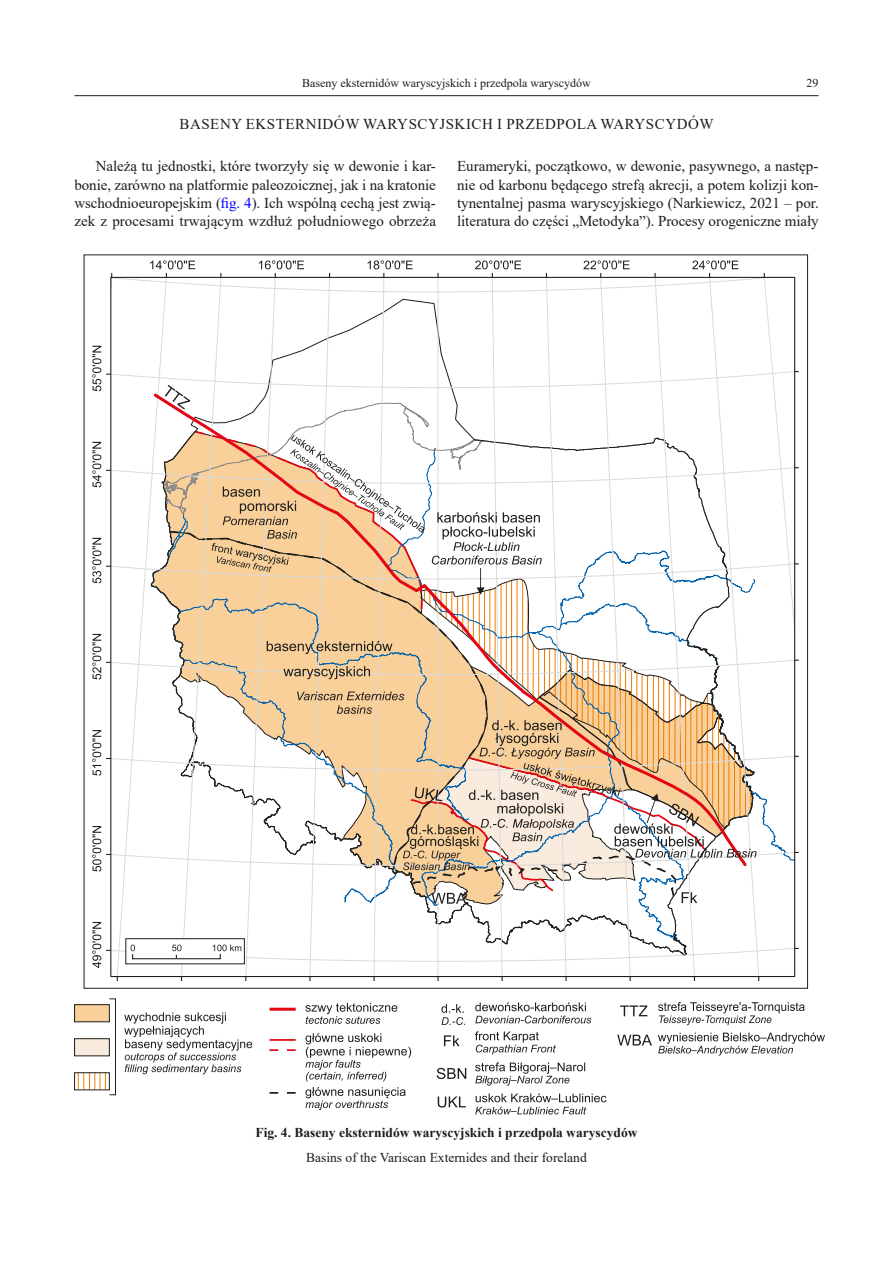
<style>
.page{position:relative;width:893px;height:1263px;background:#fff}
.page>*{position:absolute;margin:0;border:0;box-sizing:border-box;transform-origin:0 0}
.t1{font:15px/18.1px "Times New Roman";letter-spacing:.005em;color:#1d1d1b;text-align:justify}
.t2{font:15px "Times New Roman";letter-spacing:.035em;color:#1d1d1b}
.t3{font:700 13.5px "Times New Roman";color:#1d1d1b}
.t4{font:13.5px "Times New Roman";color:#1d1d1b}
.t5{font:12px "Times New Roman";color:#1d1d1b}
.s1{color:#00f}
</style>
<div class="page">
<hr style="left:74px;top:95px;width:745px;height:1px;background:#1d1d1b">
<svg style="left:475px;top:1002px;width:116px;height:21px"></svg>
<svg style="left:617px;top:1035px;width:35px;height:10px"></svg>
<svg style="left:658px;top:1032px;width:167px;height:24px"></svg>
<svg style="left:441px;top:1004px;width:24px;height:21px"></svg>
<div style="left:75px;top:1005px;width:34px;height:17px;background:#fad09a"></div>
<div style="left:74px;top:1004px;width:36px;height:18px;border:1px solid #1d1d1b"></div>
<div style="left:75px;top:1039px;width:34px;height:17px;background:#f9ebde"></div>
<div style="left:74px;top:1038px;width:36px;height:18px;border:1px solid #1d1d1b"></div>
<svg style="left:270px;top:1049px;width:26px;height:2px"></svg>
<div style="left:109px;top:998px;width:7px;height:97px;border:1px solid #1d1d1b"></div>
<svg style="left:124px;top:1012px;width:128px;height:62px"></svg>
<svg style="left:305px;top:1033px;width:106px;height:48px"></svg>
<svg style="left:305px;top:1003px;width:92px;height:21px"></svg>
<hr style="left:270px;top:1039px;width:26px;height:2px;background:#e30613">
<hr style="left:270px;top:1008px;width:26px;height:3px;background:#e30613">
<svg style="left:270px;top:1087px;width:136px;height:23px"></svg>
<svg style="left:475px;top:1062px;width:110px;height:23px"></svg>
<svg style="left:475px;top:1031px;width:81px;height:23px"></svg>
<svg style="left:658px;top:1002px;width:147px;height:23px"></svg>
<svg style="left:444px;top:1035px;width:16px;height:11px"></svg>
<svg style="left:620px;top:1005px;width:27px;height:11px"></svg>
<svg style="left:475px;top:1093px;width:131px;height:21px"></svg>
<svg style="left:438px;top:1096px;width:28px;height:11px"></svg>
<svg style="left:437px;top:1068px;width:29px;height:11px"></svg>
<svg style="left:78px;top:1074px;width:28px;height:14px"></svg>
<div style="left:74px;top:1072px;width:36px;height:18px;border:1px solid #1d1d1b"></div>
<svg style="left:92px;top:260px;width:707px;height:721px"></svg>
<p class="t5" style="left:302px;top:75px;width:290px">Baseny eksternidów waryscyjskich i przedpola waryscydów</p>
<p class="t5" style="left:807px;top:75px;width:13px">29</p>
<p class="t2" style="left:180px;top:114px;width:535px">BASENY EKSTERNIDÓW WARYSCYJSKICH I PRZEDPOLA WARYSCYDÓW</p>
<p class="t1" style="left:74px;top:157px;width:363px;text-indent:21px">Należą tu jednostki, które tworzyły się w dewonie i kar&shy;bonie, zarówno na platformie paleozoicznej, jak i na kratonie wschodnioeuropejskim (<span class="s1">fig. 4</span>). Ich wspólną cechą jest zwią&shy;zek z procesami trwającym wzdłuż południowego obrzeża</p>
<p class="t1" style="left:457px;top:157px;width:363px">Eurameryki, początkowo, w dewonie, pasywnego, a następ&shy;nie od karbonu będącego strefą akrecji, a potem kolizji kon&shy;tynentalnej pasma waryscyjskiego (Narkiewicz, 2021 – por. literatura do części „Metodyka”). Procesy orogeniczne miały</p>
<p class="t3" style="left:255px;top:1123px;width:384px">Fig. 4. Baseny eksternidów waryscyjskich i przedpola waryscydów</p>
<p class="t4" style="left:306px;top:1148px;width:282px">Basins of the Variscan Externides and their foreland</p>
</div>
